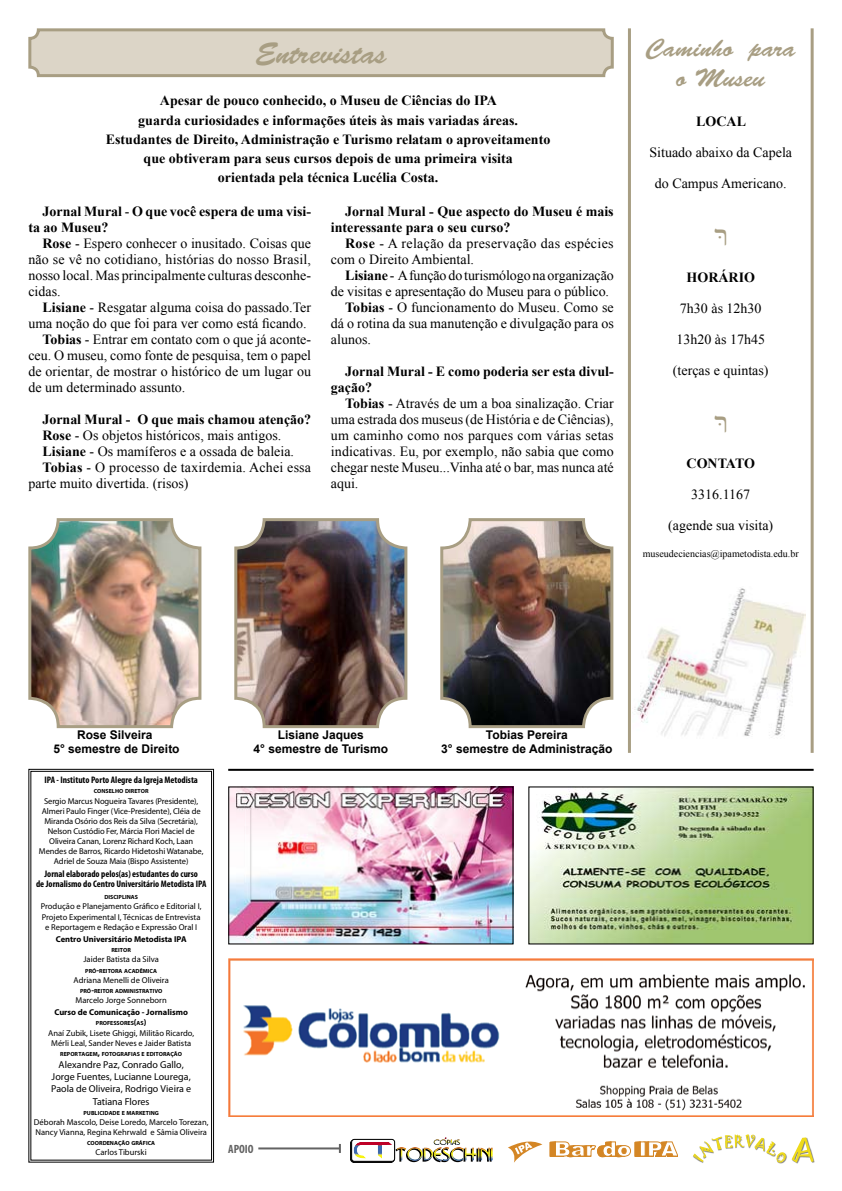
<style>
.page{position:relative;width:842px;height:1191px;background:#fff}
.page>*{position:absolute;margin:0;border:0;box-sizing:border-box;transform-origin:0 0}
.t1{font:30px "Brush Script Std";color:#a89e83}
.t2{font:30px "Times New Roman";color:#a89e83}
.t3{font:25px/30px "Brush Script Std";color:#a89e83;text-align:center}
.t4{font:14px/16px "Times New Roman";color:#000;text-align:justify}
.t5{font:700 14px/19.1px "Times New Roman";color:#000}
.t6{font:14px/16px "Times New Roman";letter-spacing:.025em;color:#000}
.t7{font:700 12px/14px "Arial";color:#000;text-align:center}
.t8{font:700 condensed 12px "Myriad Pro";color:#636363}
.t9{font:10px/12.2px "Myriad Pro";color:#000;text-align:center}
.t10{font:10px "Times New Roman";color:#000}
.t11{font:700 condensed 9.5px/10.2px "Myriad Pro";color:#000;text-align:center}
.t12{font:8.5px/10.2px "Myriad Pro";letter-spacing:-.005em;color:#000;text-align:center}
.t13{font:700 8.5px "Myriad Pro";color:#000}
.t14{font:700 5.9px "Myriad Pro";color:#000}
.s1{font-weight:400}
.s2{font-weight:700}
.s3{font-size:8.5px}
</style>
<div class="page">
<img style="left:634px;top:588px;width:172px;height:149px">
<hr style="left:628px;top:28px;width:3px;height:725px;background:#a89e83">
<hr style="left:811px;top:28px;width:3px;height:725px;background:#a89e83">
<div style="left:30px;top:30px;width:582px;height:46px;background:#dcd5c7;border-radius:9px"></div>
<div style="left:28px;top:28px;width:586px;height:49px;border:3px solid #a89e83;border-radius:9px"></div>
<img style="left:236px;top:519px;width:170px;height:207px;border-radius:28px">
<div style="left:234px;top:518px;width:173px;height:210px;border:3px solid #a89e83;border-radius:28px"></div>
<img style="left:30px;top:519px;width:170px;height:207px;border-radius:28px">
<div style="left:28px;top:518px;width:173px;height:210px;border:3px solid #a89e83;border-radius:28px"></div>
<img style="left:442px;top:519px;width:170px;height:207px;border-radius:28px">
<div style="left:440px;top:518px;width:173px;height:210px;border:3px solid #a89e83;border-radius:28px"></div>
<svg style="left:28px;top:768px;width:187px;height:395px"></svg>
<div style="left:30px;top:771px;width:182px;height:389px;border:1px solid #000"></div>
<img style="left:530px;top:788px;width:282px;height:154px">
<img style="left:230px;top:788px;width:281px;height:154px">
<img style="left:228px;top:958px;width:585px;height:158px">
<hr style="left:228px;top:769px;width:586px;height:2px;background:#000">
<hr style="left:258px;top:1147px;width:82px;height:2px;background:#636363">
<svg style="left:339px;top:1144px;width:2px;height:9px"></svg>
<div style="left:350px;top:1139px;width:45px;height:23px;border:1px solid #000;border-radius:4px"></div>
<div style="left:352px;top:1139px;width:43px;height:22px;border:1px solid #000;border-radius:3px"></div>
<img style="left:353px;top:1141px;width:39px;height:17px">
<img style="left:395px;top:1137px;width:98px;height:25px">
<svg style="left:549px;top:1141px;width:129px;height:16px"></svg>
<svg style="left:508px;top:1141px;width:34px;height:21px"></svg>
<div style="left:693px;top:1134px;width:122px;height:29px;background:#000;opacity:.5"></div>
<svg style="left:693px;top:1134px;width:121px;height:28px"></svg>
<h1 class="t1" style="left:255px;top:37px;width:133px">Entrevistas</h1>
<p class="t5" style="left:106px;top:91px;width:446px;text-align:center">Apesar de pouco conhecido, o Museu de Ciências do IPA<br>guarda curiosidades e informações úteis às mais variadas áreas.<br>Estudantes de Direito, Administração e Turismo relatam o aproveitamento que obtiveram para seus cursos depois de uma primeira visita<br>orientada pela técnica Lucélia Costa.</p>
<p class="t5" style="left:28px;top:203px;width:284px;line-height:16px;text-indent:14px">Jornal Mural <span class="s1">-</span> O que você espera de uma visi&shy;ta ao Museu?</p>
<p class="t4" style="left:28px;top:235px;width:284px;text-indent:14px"><span class="s2">Rose</span> - Espero conhecer o inusitado. Coisas que não se vê no cotidiano, histórias do nosso Brasil, nosso local. Mas principalmente culturas desconhe&shy;cidas.</p>
<p class="t4" style="left:43px;top:299px;width:270px"><span class="s2">Lisiane</span> - Resgatar alguma coisa do passado.Ter</p>
<p class="t4" style="left:28px;top:315px;width:280px">uma noção do que foi para ver como está ficando.</p>
<p class="t4" style="left:43px;top:331px;width:270px"><span class="s2">Tobias</span> - Entrar em contato com o que já aconte-</p>
<p class="t4" style="left:28px;top:347px;width:284px">ceu. O museu, como fonte de pesquisa, tem o papel</p>
<p class="t4" style="left:28px;top:363px;width:284px">de orientar, de mostrar o histórico de um lugar ou</p>
<p class="t4" style="left:28px;top:379px;width:159px">de um determinado assunto.</p>
<p class="t5" style="left:43px;top:409px;width:270px">Jornal Mural - O que mais chamou atenção?</p>
<p class="t4" style="left:43px;top:427px;width:240px"><span class="s2">Rose</span> - Os objetos históricos, mais antigos.</p>
<p class="t4" style="left:43px;top:443px;width:253px"><span class="s2">Lisiane</span> - Os mamíferos e a ossada de baleia.</p>
<p class="t4" style="left:43px;top:459px;width:270px"><span class="s2">Tobias</span> - O processo de taxirdemia. Achei essa</p>
<p class="t4" style="left:28px;top:475px;width:162px">parte muito divertida. (risos)</p>
<p class="t5" style="left:331px;top:202px;width:284px;line-height:16px;text-indent:14px">Jornal Mural - Que aspecto do Museu é mais interessante para o seu curso?</p>
<p class="t6" style="left:331px;top:235px;width:284px;text-indent:14px"><span class="s2">Rose</span> - A relação da preservação das espécies com o Direito Ambiental.</p>
<p class="t4" style="left:345px;top:267px;width:270px"><span class="s2">Lisiane</span> - A função do turismólogo na organização</p>
<p class="t4" style="left:331px;top:283px;width:280px">de visitas e apresentação do Museu para o público.</p>
<p class="t4" style="left:345px;top:299px;width:270px"><span class="s2">Tobias</span> - O funcionamento do Museu. Como se</p>
<p class="t4" style="left:331px;top:315px;width:284px">dá o rotina da sua manutenção e divulgação para os</p>
<p class="t4" style="left:331px;top:331px;width:42px">alunos.</p>
<p class="t5" style="left:331px;top:362px;width:284px;line-height:16px;text-indent:14px">Jornal Mural - E como poderia ser esta divul&shy;gação?</p>
<p class="t4" style="left:331px;top:395px;width:284px;text-indent:14px"><span class="s2">Tobias</span> - Através de um a boa sinalização. Criar uma estrada dos museus (de História e de Ciências), um caminho como nos parques com várias setas indicativas. Eu, por exemplo, não sabia que como chegar neste Museu...Vinha até o bar, mas nunca até aqui.</p>
<h2 class="t3" style="left:646px;top:33px;width:151px">Caminho para o Museu</h2>
<p class="t5" style="left:696px;top:111px;width:51px">LOCAL</p>
<p class="t4" style="left:649px;top:144px;width:144px">Situado abaixo da Capela</p>
<p class="t4" style="left:655px;top:175px;width:133px">do Campus Americano.</p>
<h1 class="t2" style="left:714px;top:215px;width:16px">רּ</h1>
<p class="t5" style="left:686px;top:267px;width:52px">HORÁRIO</p>
<p class="t4" style="left:680px;top:300px;width:83px">7h30 às 12h30</p>
<p class="t4" style="left:676px;top:331px;width:90px">13h20 às 17h45</p>
<p class="t4" style="left:673px;top:362px;width:97px">(terças e quintas)</p>
<h1 class="t2" style="left:714px;top:401px;width:16px">רּ</h1>
<p class="t5" style="left:686px;top:453px;width:69px">CONTATO</p>
<p class="t4" style="left:691px;top:486px;width:60px">3316.1167</p>
<p class="t4" style="left:668px;top:517px;width:106px">(agende sua visita)</p>
<p class="t10" style="left:643px;top:546px;width:157px">museudeciencias@ipametodista.edu.br</p>
<p class="t7" style="left:53px;top:728px;width:128px">Rose Silveira<br>5° semestre de Direito</p>
<p class="t7" style="left:441px;top:728px;width:173px">Tobias Pereira<br>3° semestre de Administração</p>
<p class="t11" style="left:44px;top:774px;width:155px">IPA - Instituto Porto Alegre da Igreja Metodista</p>
<p class="t14" style="left:94px;top:787px;width:56px">CONSELHO DIRETOR</p>
<p class="t12" style="left:39px;top:795px;width:166px">Sergio Marcus Nogueira Tavares (Presidente), Almeri Paulo Finger (Vice-Presidente), Cléia de Miranda Osório dos Reis da Silva (Secretária), Nelson Custódio Fer, Márcia Flori Maciel de Oliveira Canan, Lorenz Richard Koch, Laan Mendes de Barros, Ricardo Hidetoshi Watanabe, Adriel de Souza Maia (Bispo Assistente)</p>
<p class="t11" style="left:36px;top:868px;width:172px">Jornal elaborado pelos(as) estudantes do curso<br>de Jornalismo do Centro Universitário Metodista IPA</p>
<p class="t14" style="left:104px;top:893px;width:35px">DISCIPLINAS</p>
<p class="t12" style="left:41px;top:901px;width:162px">Produção e Planejamento Gráfico e Editorial I,<br>Projeto Experimental I, Técnicas de Entrevista e Reportagem e Redação e Expressão Oral I</p>
<p class="t13" style="left:56px;top:933px;width:132px">CENTRO UNIVERSITÁRIO METODISTA IPA</p>
<p class="t14" style="left:112px;top:946px;width:21px">REITOR</p>
<p class="t12" style="left:83px;top:954px;width:77px">Jaider Batista da Silva</p>
<p class="t14" style="left:85px;top:966px;width:73px">PRÓ<span class="s3">-</span>REITORA ACADÊMICA</p>
<p class="t12" style="left:74px;top:974px;width:97px">Adriana Menelli de Oliveira</p>
<p class="t14" style="left:80px;top:987px;width:84px">PRÓ<span class="s3">-</span>REITOR ADMINISTRATIVO</p>
<p class="t12" style="left:76px;top:995px;width:93px">Marcelo Jorge Sonneborn</p>
<p class="t13" style="left:54px;top:1007px;width:135px">CURSO DE COMUNICAÇÃO - JORNALISMO</p>
<p class="t14" style="left:96px;top:1019px;width:52px">PROFESSORES<span class="s3">(</span>AS<span class="s3">)</span></p>
<p class="t12" style="left:48px;top:1027px;width:147px">Anaí Zubik, Lisete Ghiggi, Militão Ricardo,<br>Mérli Leal, Sander Neves e Jaider Batista</p>
<p class="t14" style="left:60px;top:1050px;width:123px">REPORTAGEM<span class="s3">,</span> FOTOGRAFIAS E EDITORAÇÃO</p>
<p class="t9" style="left:51px;top:1058px;width:142px">Alexandre Paz, Conrado Gallo,<br>Jorge Fuentes, Lucianne Lourega,<br>Paola de Oliveira, Rodrigo Vieira e<br>Tatiana Flores</p>
<p class="t14" style="left:84px;top:1108px;width:77px">PUBLICIDADE E MARKETING</p>
<p class="t12" style="left:34px;top:1116px;width:176px;text-align:left">Déborah Mascolo, Deise Loredo, Marcelo Torezan,<br>Nancy Vianna, Regina Kehrwald e Sâmia Oliveira</p>
<p class="t14" style="left:87px;top:1139px;width:69px">COORDENAÇÃO GRÁFICA</p>
<p class="t12" style="left:96px;top:1147px;width:53px">Carlos Tiburski</p>
<p class="t8" style="left:228px;top:1141px;width:27px">APOIO</p>
<p class="t7" style="left:254px;top:728px;width:136px">Lisiane Jaques<br>4° semestre de Turismo</p>
</div>
